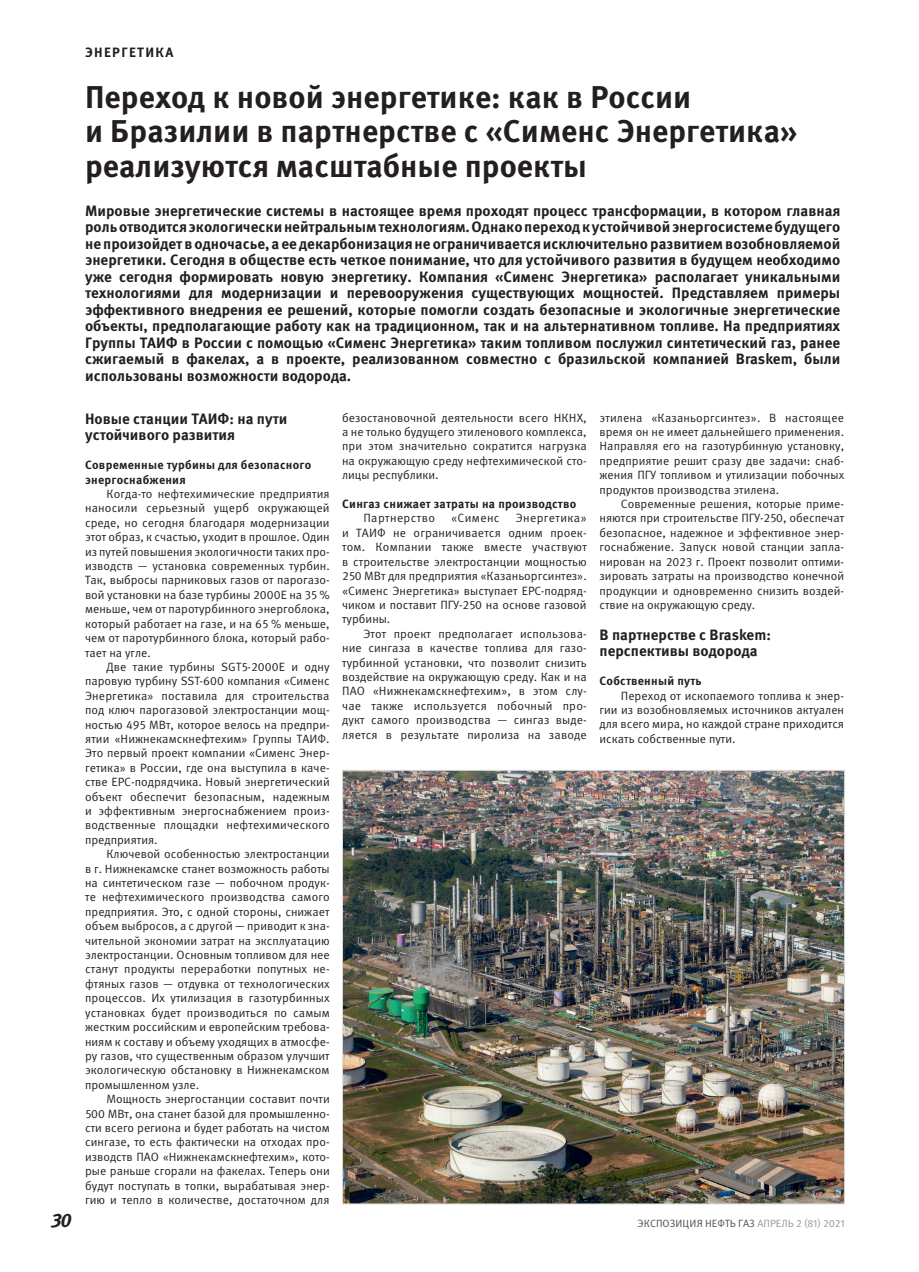
<style>
.page{position:relative;width:919px;height:1272px;background:#fff}
.page>*{position:absolute;margin:0;border:0;box-sizing:border-box;transform-origin:0 0}
.Заголовок4{font:700 31.5px/34.5px "Meta Pro";color:#231f20}
.t1{font:italic 700 19.5px "Meta Pro";color:#231f20}
.Аннотация6{font:700 15px/16.5px "Meta Pro";color:#231f20}
.Рубрика1{font:700 13.5px "Meta Pro";letter-spacing:.1em;color:#231f20}
.ТЕКСТ18{font:12px/14.4px "Meta Pro";color:#231f20;text-align:justify}
.Текст_заголовок_в_те{font:700 12px/14.4px "Meta Pro";letter-spacing:.02em;color:#231f20}
.ТЕКСТ18-2{font:12px "Meta Pro";letter-spacing:.03em;color:#231f20}
.t2{font:10.5px "Meta Pro";color:#4b4c4d}
.s1{color:#939598}
</style>
<div class="page">
<img style="left:344px;top:772px;width:498px;height:430px">
<p class="Рубрика1" style="left:85px;top:44px;width:90px">ЭНЕРГЕТИКА</p>
<p class="Заголовок4" style="left:85px;top:81px;width:713px">Переход к новой энергетике: как в России<br>и Бразилии в партнерстве с «Сименс Энергетика» реализуются масштабные проекты</p>
<p class="Аннотация6" style="left:85px;top:202px;width:756px;text-align:justify">Мировые энергетические системы в настоящее время проходят процесс трансформации, в котором главная роль отводится экологически нейтральным технологиям. Однако переход к устойчивой энергосистеме будущего не произойдет в одночасье, а ее декарбонизация не ограничивается исключительно развитием возобновляемой энергетики. Сегодня в обществе есть четкое понимание, что для устойчивого развития в будущем необходимо уже сегодня формировать новую энергетику. Компания «Сименс Энергетика» располагает уникальными технологиями для модернизации и перевооружения существующих мощностей. Представляем примеры эффективного внедрения ее решений, которые помогли создать безопасные и экологичные энергетические объекты, предполагающие работу как на традиционном, так и на альтернативном топливе. На предприятиях Группы ТАИФ в России с помощью «Сименс Энергетика» таким топливом послужил синтетический газ, ранее сжигаемый в факелах, а в проекте, реализованном совместно с бразильской компанией Braskem, были использованы возможности водорода.</p>
<p class="Аннотация6" style="left:85px;top:411px;width:204px">Новые станции ТАИФ: на пути устойчивого развития</p>
<p class="Текст_заголовок_в_те" style="left:85px;top:458px;width:228px">Современные турбины для безопасного энергоснабжения</p>
<p class="ТЕКСТ18" style="left:85px;top:487px;width:246px;text-indent:21px">Когда-то нефтехимические предприятия наносили серьезный ущерб окружающей среде, но сегодня благодаря модернизации этот образ, к счастью, уходит в прошлое. Один из путей повышения экологичности таких про&shy;изводств — установка современных турбин.<br>Так, выбросы парниковых газов от парогазо&shy;вой установки на базе турбины 2000Е на 35 % меньше, чем от паротурбинного энергоблока, который работает на газе, и на 65 % меньше, чем от паротурбинного блока, который рабо&shy;тает на угле.</p>
<p class="ТЕКСТ18" style="left:85px;top:660px;width:246px;text-indent:21px">Две такие турбины SGT5-2000Е и одну паровую турбину SST-600 компания «Сименс Энергетика» поставила для строительства под ключ парогазовой электростанции мощ&shy;ностью 495 МВт, которое велось на предпри&shy;ятии «Нижнекамскнефтехим» Группы ТАИФ.<br>Это первый проект компании «Сименс Энер&shy;гетика» в России, где она выступила в каче&shy;стве ЕРС-подрядчика. Новый энергетический объект обеспечит безопасным, надежным и эффективным энергоснабжением произ&shy;водственные площадки нефтехимического предприятия.</p>
<p class="ТЕКСТ18" style="left:85px;top:847px;width:246px;text-indent:21px">Ключевой особенностью электростанции в г. Нижнекамске станет возможность работы на синтетическом газе — побочном продук&shy;те нефтехимического производства самого предприятия. Это, с одной стороны, снижает объем выбросов, а с другой — приводит к зна&shy;чительной экономии затрат на эксплуатацию электростанции. Основным топливом для нее станут продукты переработки попутных не&shy;фтяных газов — отдувка от технологических процессов. Их утилизация в газотурбинных установках будет производиться по самым жестким российским и европейским требова&shy;ниям к составу и объему уходящих в атмосфе&shy;ру газов, что существенным образом улучшит экологическую обстановку в Нижнекамском промышленном узле.</p>
<p class="ТЕКСТ18" style="left:85px;top:1092px;width:246px;text-indent:21px">Мощность энергостанции составит почти 500 МВт, она станет базой для промышленно&shy;сти всего региона и будет работать на чистом сингазе, то есть фактически на отходах про&shy;изводств ПАО «Нижнекамскнефтехим», кото&shy;рые раньше сгорали на факелах. Теперь они будут поступать в топки, вырабатывая энер&shy;гию и тепло в количестве, достаточном для</p>
<p class="ТЕКСТ18" style="left:342px;top:410px;width:246px">безостановочной деятельности всего НКНХ, а не только будущего этиленового комплекса, при этом значительно сократится нагрузка на окружающую среду нефтехимической сто&shy;лицы республики.</p>
<p class="Текст_заголовок_в_те" style="left:342px;top:497px;width:236px">Сингаз снижает затраты на производство</p>
<p class="ТЕКСТ18-2" style="left:363px;top:510px;width:73px">Партнерство</p>
<p class="ТЕКСТ18" style="left:451px;top:511px;width:50px">«Сименс</p>
<p class="ТЕКСТ18" style="left:342px;top:511px;width:246px;text-indent:174px">Энергетика» и ТАИФ не ограничивается одним проек&shy;том. Компании также вместе участвуют в строительстве электростанции мощностью 250 МВт для предприятия «Казаньоргсинтез». «Сименс Энергетика» выступает EPC-подряд&shy;чиком и поставит ПГУ-250 на основе газовой турбины.</p>
<p class="ТЕКСТ18" style="left:342px;top:626px;width:246px;text-indent:21px">Этот проект предполагает использова&shy;ние сингаза в качестве топлива для газо&shy;турбинной установки, что позволит снизить воздействие на окружающую среду. Как и на ПАО «Нижнекамскнефтехим», в этом слу&shy;чае также используется побочный про&shy;дукт самого производства — сингаз выде&shy;ляется в результате пиролиза на заводе</p>
<p class="ТЕКСТ18" style="left:599px;top:410px;width:246px">этилена «Казаньоргсинтез». В настоящее время он не имеет дальнейшего применения.<br>Направляя его на газотурбинную установку, предприятие решит сразу две задачи: снаб&shy;жения ПГУ топливом и утилизации побочных продуктов производства этилена.</p>
<p class="ТЕКСТ18" style="left:599px;top:497px;width:246px;text-indent:21px">Современные решения, которые приме&shy;няются при строительстве ПГУ-250, обеспечат безопасное, надежное и эффективное энер&shy;госнабжение. Запуск новой станции запла&shy;нирован на 2023 г. Проект позволит оптими&shy;зировать затраты на производство конечной продукции и одновременно снизить воздей&shy;ствие на окружающую среду.</p>
<p class="Аннотация6" style="left:599px;top:627px;width:173px">В партнерстве с Braskem: перспективы водорода</p>
<p class="Текст_заголовок_в_те" style="left:599px;top:674px;width:104px">Собственный путь</p>
<p class="ТЕКСТ18" style="left:599px;top:688px;width:246px;text-indent:21px">Переход от ископаемого топлива к энер&shy;гии из возобновляемых источников актуален для всего мира, но каждой стране приходится искать собственные пути.</p>
<h2 class="t1" style="left:51px;top:1208px;width:22px">30</h2>
<p class="t2" style="left:637px;top:1216px;width:208px">ЭКСПОЗИЦИЯ НЕФТЬ ГАЗ <span class="s1">АПРЕЛЬ 2 (81) 2021</span></p>
</div>
